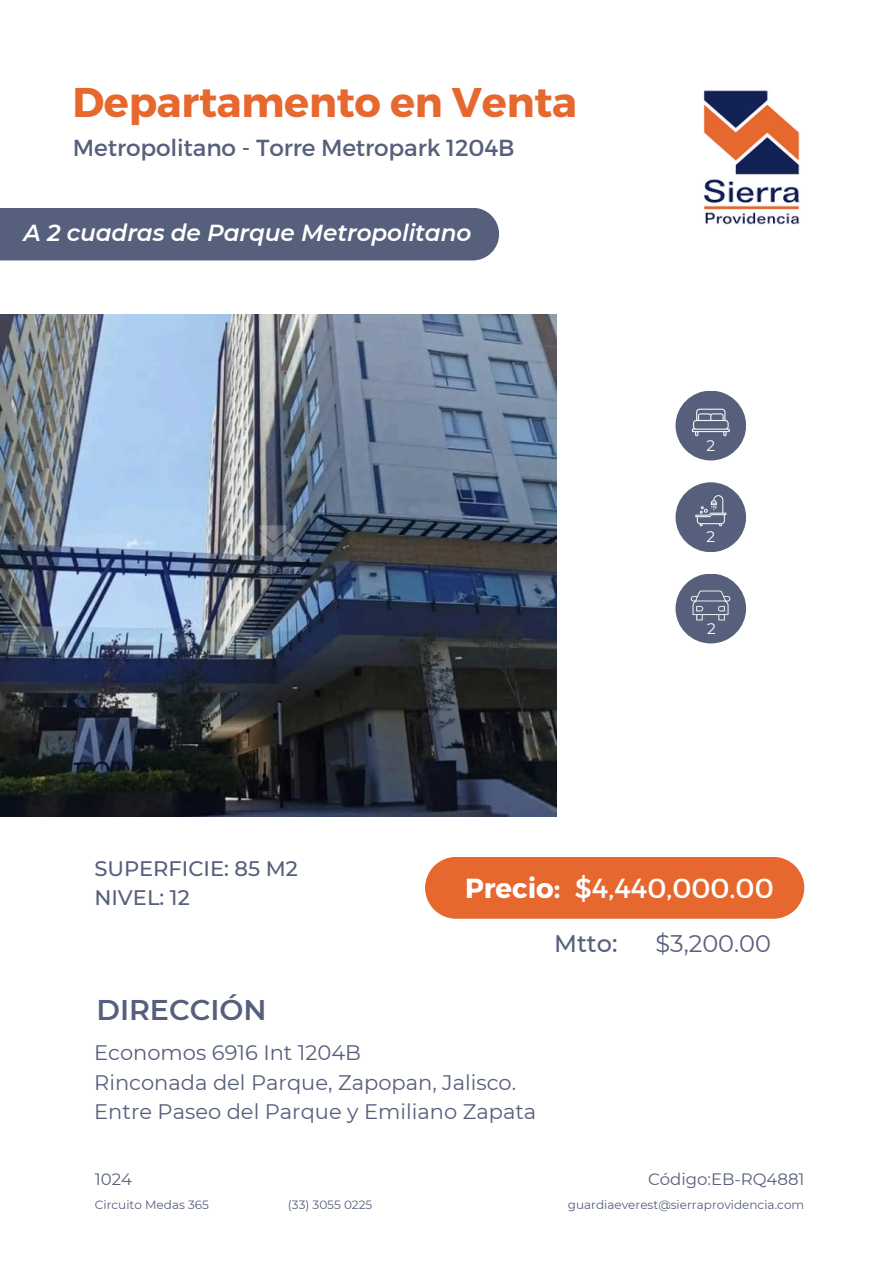
<style>
.page{position:relative;width:894px;height:1264px;background:#fff}
.page>*{position:absolute;margin:0;border:0;box-sizing:border-box;transform-origin:0 0}
.t1{font:700 41.55px "Montserrat";letter-spacing:-.005em;color:#e6682f}
.t2{font:600 28.5px "Montserrat";color:#565f7c}
.t3{font:27.6px "Montserrat";color:#fff}
.t4{font:24px "Montserrat";color:#565f7c}
.t5{font:500 24px "Montserrat";color:#565f7c}
.t6{font:23.25px "Montserrat";letter-spacing:-.005em;color:#565f7c}
.t7{font:italic 600 23.25px "Montserrat";letter-spacing:-.005em;color:#fff}
.t8{font:21px "Montserrat";color:#565f7c}
.t9{font:500 21px/29.2px "Montserrat";color:#565f7c}
.t10{font:16.5px "Montserrat";color:#565f7c}
.t11{font:15.3px "Montserrat";color:#fff}
.t12{font:12px "Montserrat";color:#565f7c}
.s1{font-weight:700}
</style>
<div class="page">
<img style="left:703px;top:90px;width:97px;height:135px">
<div style="left:425px;top:857px;width:379px;height:61px;background:#e6682f"></div>
<div style="left:0;top:208px;width:499px;height:52px;background:#565f7c"></div>
<img style="left:0;top:314px;width:556px;height:502px">
<img style="left:252px;top:519px;width:54px;height:70px">
<div style="left:675px;top:390px;width:70px;height:70px;background:#565f7c;border-radius:50%"></div>
<svg style="left:692px;top:408px;width:37px;height:28px"></svg>
<div style="left:675px;top:573px;width:70px;height:70px;background:#565f7c;border-radius:50%"></div>
<img style="left:690px;top:590px;width:41px;height:31px">
<div style="left:675px;top:482px;width:70px;height:70px;background:#565f7c;border-radius:50%"></div>
<svg style="left:695px;top:495px;width:31px;height:31px"></svg>
<p class="t1" style="left:72px;top:75px;width:506px">Departamento en Venta</p>
<p class="t6" style="left:73px;top:132px;width:443px">Metropolitano - Torre Metropark 1204B</p>
<p class="t7" style="left:24px;top:218px;width:449px">A 2 cuadras de Parque Metropolitano</p>
<p class="t11" style="left:706px;top:435px;width:10px">2</p>
<p class="t11" style="left:706px;top:527px;width:10px">2</p>
<p class="t11" style="left:706px;top:618px;width:10px">2</p>
<h6 class="t9" style="left:94px;top:854px;width:205px">SUPERFICIE: 85 M2<br>NIVEL: 12</h6>
<p class="t3" style="left:465px;top:870px;width:310px"><span class="s1">Precio:</span> $4,440,000.00</p>
<p class="t5" style="left:554px;top:929px;width:65px">Mtto:</p>
<p class="t4" style="left:655px;top:929px;width:117px">$3,200.00</p>
<h5 class="t2" style="left:96px;top:992px;width:172px">DIRECCIÓN</h5>
<h4 class="t8" style="left:94px;top:1040px;width:268px">Economos 6916 Int 1204B</h4>
<p class="t8" style="left:94px;top:1069px;width:423px">Rinconada del Parque, Zapopan, Jalisco.</p>
<p class="t8" style="left:94px;top:1098px;width:443px">Entre Paseo del Parque y Emiliano Zapata</p>
<p class="t10" style="left:95px;top:1169px;width:39px">1024</p>
<p class="t10" style="left:647px;top:1169px;width:158px">Código:EB-RQ4881</p>
<h3 class="t12" style="left:95px;top:1197px;width:116px">Circuito Medas 365</h3>
<h5 class="t12" style="left:288px;top:1197px;width:86px">(33) 3055 0225</h5>
<h2 class="t12" style="left:567px;top:1197px;width:238px">guardiaeverest@sierraprovidencia.com</h2>
</div>
